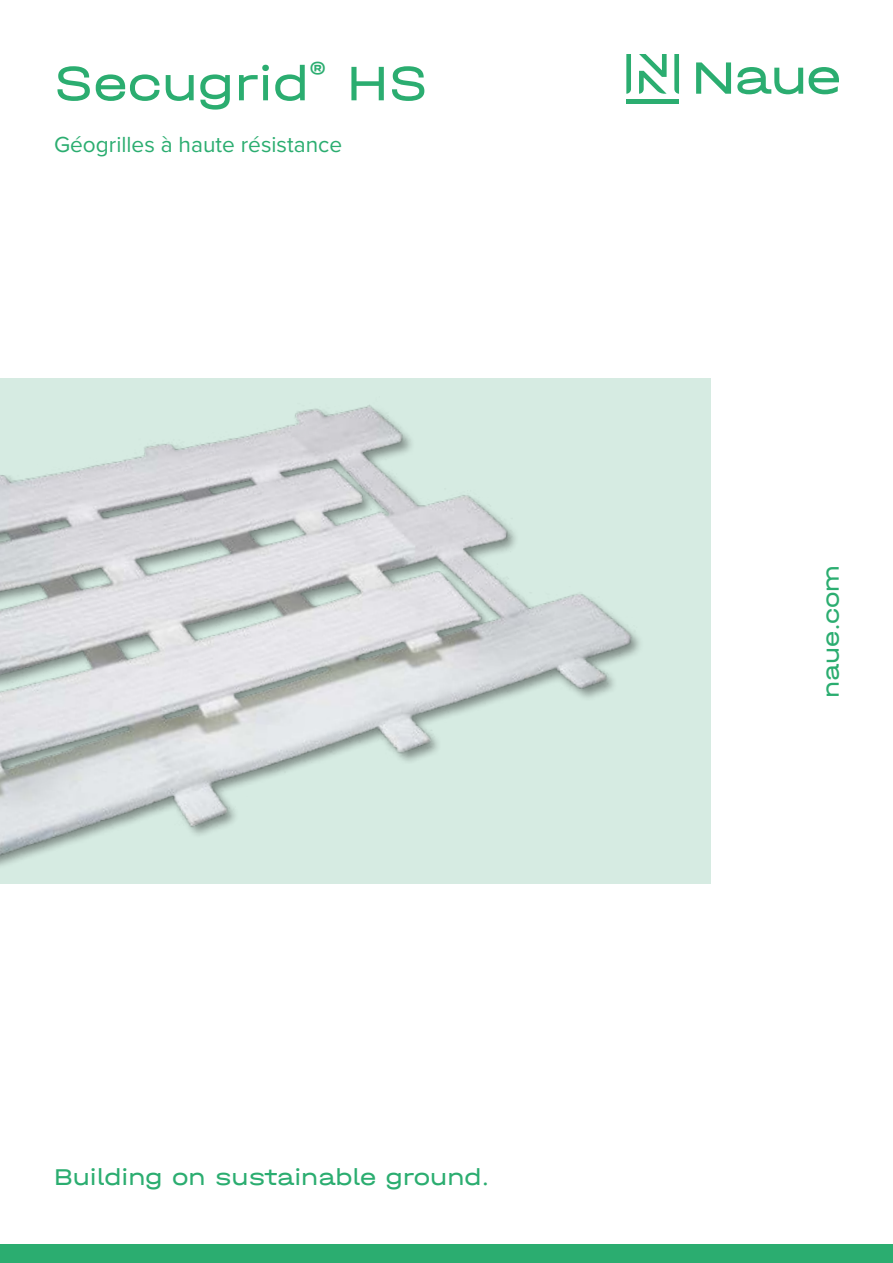
<style>
.page{position:relative;width:893px;height:1263px;background:#fff}
.page>*{position:absolute;margin:0;border:0;box-sizing:border-box;transform-origin:0 0}
.t1{font:51px "Halvar Breit";color:#2bad70}
.t2{font:24px "Halvar Breit";color:#2bad70}
.t3{font:22.65px "Proxima Nova";color:#2bad70}
</style>
<div class="page">
<div style="left:626px;top:99px;width:53px;height:5px;background:#2bad70"></div>
<svg style="left:626px;top:54px;width:5px;height:40px"></svg>
<svg style="left:674px;top:54px;width:5px;height:40px"></svg>
<svg style="left:639px;top:54px;width:28px;height:40px"></svg>
<svg style="left:737px;top:67px;width:66px;height:27px"></svg>
<svg style="left:809px;top:67px;width:30px;height:27px"></svg>
<svg style="left:696px;top:62px;width:35px;height:32px"></svg>
<div style="left:0;top:1245px;width:893px;height:18px;background:#2bad70"></div>
<img style="left:0;top:378px;width:711px;height:506px">
<h1 class="t1" style="left:54px;top:52px;width:375px">Secugrid<sup>®</sup> HS</h1>
<p class="t3" style="left:54px;top:127px;width:290px">Géogrilles à haute résistance</p>
<p class="t2" style="left:54px;top:1162px;width:437px">Building on sustainable ground.</p>
<p class="t2" style="left:816px;top:698px;width:135px;rotate:-90deg">naue.com</p>
</div>
